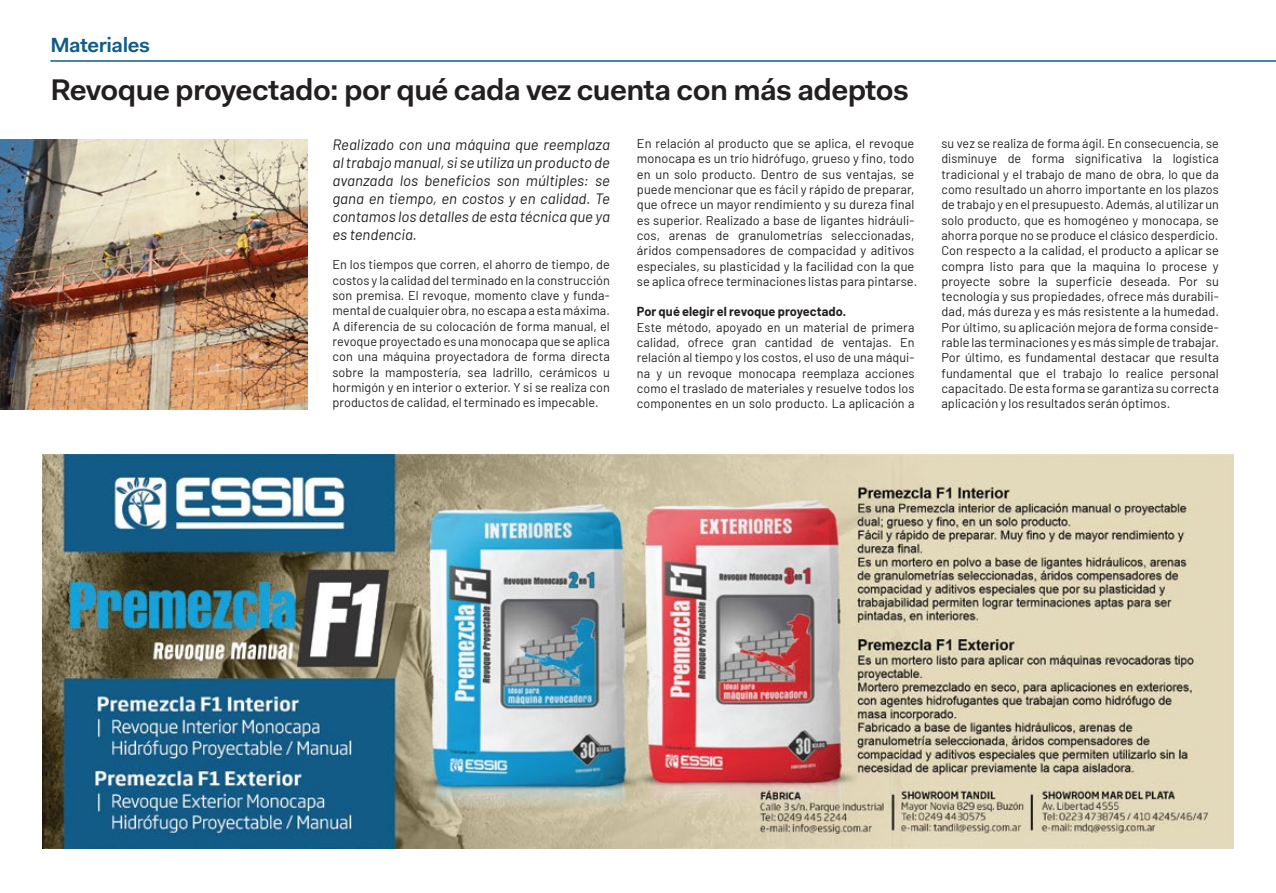
<style>
.page{position:relative;width:1276px;height:893px;background:#fff}
.page>*{position:absolute;margin:0;border:0;box-sizing:border-box;transform-origin:0 0}
.t1{font:600 30px "Fakt Pro";letter-spacing:-.02em;color:#231f20}
.t2{font:600 20.55px "Fakt Pro";letter-spacing:-.02em;color:#105c88}
.t3{font:italic 15px/18px "Barlow";color:#231f20;text-align:justify}
.t4{font:12.75px/15.3px "Barlow";letter-spacing:.005em;color:#231f20;text-align:justify}
.t5{font:700 12.75px "Barlow";letter-spacing:.005em;color:#231f20}
</style>
<div class="page">
<img style="left:42px;top:455px;width:1191px;height:393px">
<img style="left:0;top:139px;width:307px;height:271px">
<hr style="left:50px;top:60px;width:1226px;height:2px;background:#105c88">
<h2 class="t2" style="left:50px;top:31px;width:101px">Materiales</h2>
<h1 class="t1" style="left:50px;top:69px;width:860px">Revoque proyectado: por qué cada vez cuenta con más adeptos</h1>
<p class="t3" style="left:332px;top:134px;width:279px">Realizado con una máquina que reemplaza al trabajo manual, si se utiliza un producto de avanzada los beneficios son múltiples: se gana en tiempo, en costos y en calidad. Te contamos los detalles de esta técnica que ya es tendencia.</p>
<p class="t4" style="left:332px;top:256px;width:279px">En los tiempos que corren, el ahorro de tiempo, de costos y la calidad del terminado en la construcción son premisa. El revoque, momento clave y funda&shy;mental de cualquier obra, no escapa a esta máxima.<br>A diferencia de su colocación de forma manual, el revoque proyectado es una monocapa que se aplica con una máquina proyectadora de forma directa sobre la mampostería, sea ladrillo, cerámicos u hormigón y en interior o exterior. Y si se realiza con productos de calidad, el terminado es impecable.</p>
<p class="t4" style="left:637px;top:135px;width:282px;text-align:left">En relación al producto que se aplica, el revoque monocapa es un trío hidrófugo, grueso y fino, todo en un solo producto. Dentro de sus ventajas, se puede mencionar que es fácil y rápido de preparar, que ofrece un mayor rendimiento y su dureza final es superior. Realizado a base de ligantes hidráuli&shy;cos, arenas de granulometrías seleccionadas, áridos compensadores de compacidad y aditivos especiales, su plasticidad y la facilidad con la que se aplica ofrece terminaciones listas para pintarse.</p>
<p class="t5" style="left:637px;top:302px;width:211px">Por qué elegir el revoque proyectado.</p>
<p class="t4" style="left:637px;top:318px;width:279px">Este método, apoyado en un material de primera calidad, ofrece gran cantidad de ventajas. En relación al tiempo y los costos, el uso de una máqui&shy;na y un revoque monocapa reemplaza acciones como el traslado de materiales y resuelve todos los componentes en un solo producto. La aplicación a</p>
<p class="t4" style="left:941px;top:135px;width:279px">su vez se realiza de forma ágil. En consecuencia, se disminuye de forma significativa la logística tradicional y el trabajo de mano de obra, lo que da como resultado un ahorro importante en los plazos de trabajo y en el presupuesto. Además, al utilizar un solo producto, que es homogéneo y monocapa, se ahorra porque no se produce el clásico desperdicio.<br>Con respecto a la calidad, el producto a aplicar se compra listo para que la maquina lo procese y proyecte sobre la superficie deseada. Por su tecnología y sus propiedades, ofrece más durabili&shy;dad, más dureza y es más resistente a la humedad.<br>Por último, su aplicación mejora de forma conside&shy;rable las terminaciones y es más simple de trabajar.<br>Por último, es fundamental destacar que resulta fundamental que el trabajo lo realice personal capacitado. De esta forma se garantiza su correcta aplicación y los resultados serán óptimos.</p>
</div>
